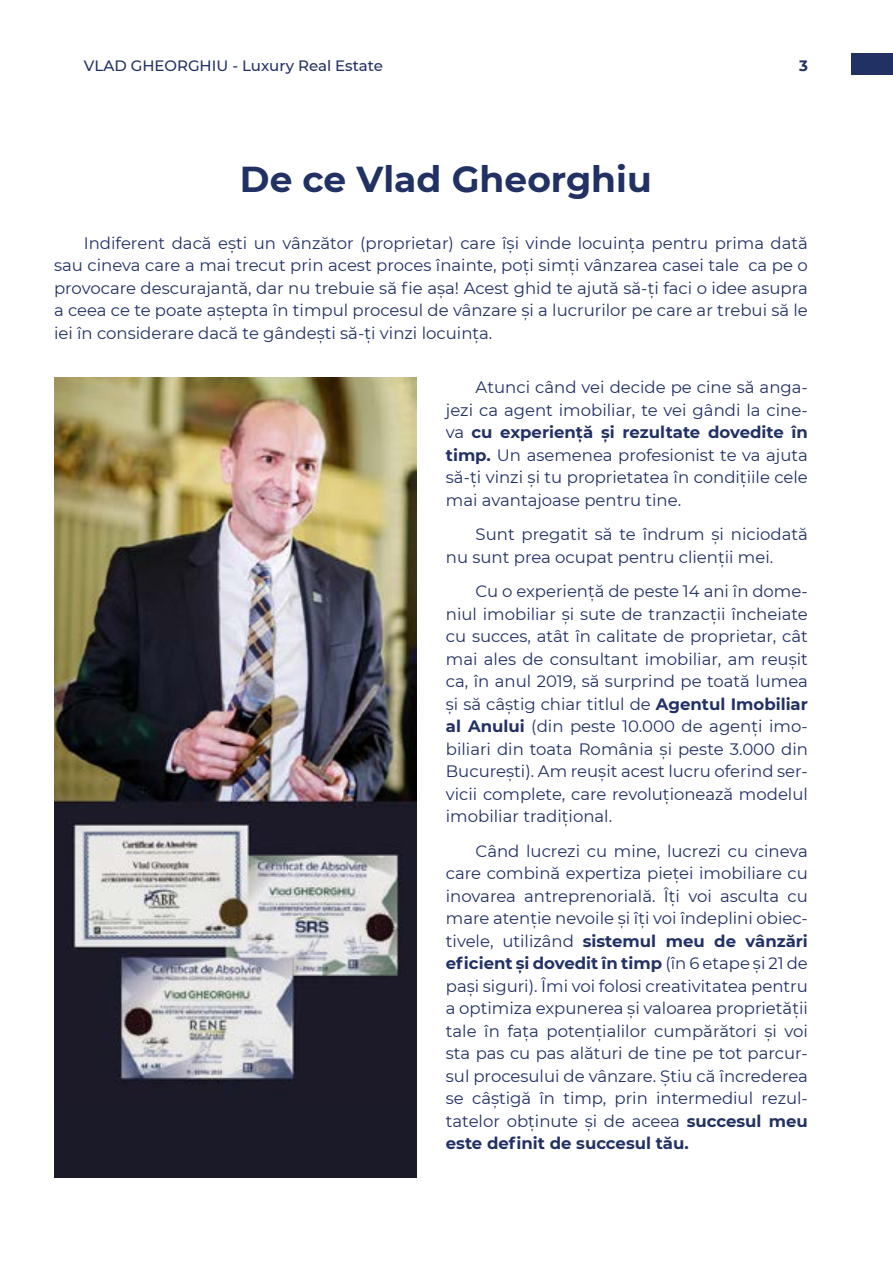
<style>
.page{position:relative;width:893px;height:1263px;background:#fff}
.page>*{position:absolute;margin:0;border:0;box-sizing:border-box;transform-origin:0 0}
.t1{font:700 36px "Montserrat";color:#213164}
.basic{font:16.5px/22.5px "Montserrat";color:#213164;text-align:justify}
.t2{font:500 15px "Montserrat";color:#213164}
.t3{font:700 15px "Montserrat";color:#213164}
.s1{font-weight:700}
</style>
<div class="page">
<div style="left:54px;top:377px;width:362px;height:801px;background:#1b1a28"></div>
<img style="left:54px;top:377px;width:362px;height:706px">
<div style="left:851px;top:53px;width:42px;height:21px;background:#213164"></div>
<p class="t2" style="left:84px;top:55px;width:301px">VLAD GHEORGHIU - Luxury Real Estate</p>
<p class="t3" style="left:799px;top:55px;width:10px">3</p>
<p class="t1" style="left:240px;top:153px;width:413px">De ce Vlad Gheorghiu</p>
<p class="basic" style="left:54px;top:231px;width:755px;text-indent:30px">Indiferent dacă ești un vânzător (proprietar) care își vinde locuința pentru prima dată sau cineva care a mai trecut prin acest proces înainte, poți simți vânzarea casei tale ca pe o provocare descurajantă, dar nu trebuie să fie așa! Acest ghid te ajută să-ți faci o idee asupra a ceea ce te poate aștepta în timpul procesul de vânzare și a lucrurilor pe care ar trebui să le iei în considerare dacă te gândești să-ți vinzi locuința.</p>
<p class="basic" style="left:446px;top:376px;width:364px;text-indent:30px">Atunci când vei decide pe cine să anga&shy;jezi ca agent imobiliar, te vei gândi la cine&shy;va <span class="s1">cu experiență și rezultate dovedite în timp.</span> Un asemenea profesionist te va ajuta să-ți vinzi și tu proprietatea în condițiile cele mai avantajoase pentru tine.</p>
<p class="basic" style="left:446px;top:523px;width:364px;text-indent:30px">Sunt pregatit să te îndrum și niciodată nu sunt prea ocupat pentru clienții mei.</p>
<p class="basic" style="left:446px;top:580px;width:364px;text-indent:30px">Cu o experiență de peste 14 ani în dome&shy;niul imobiliar și sute de tranzacții încheiate cu succes, atât în calitate de proprietar, cât mai ales de consultant imobiliar, am reușit ca, în anul 2019, să surprind pe toată lumea și să câștig chiar titlul de <span class="s1">Agentul Imobiliar al Anului</span> (din peste 10.000 de agenți imo&shy;biliari din toata România și peste 3.000 din București). Am reușit acest lucru oferind ser&shy;vicii complete, care revoluționează modelul imobiliar tradițional.</p>
<p class="basic" style="left:446px;top:839px;width:364px;text-indent:30px">Când lucrezi cu mine, lucrezi cu cineva care combină expertiza pieței imobiliare cu inovarea antreprenorială. Îți voi asculta cu mare atenție nevoile și îți voi îndeplini obiec&shy;tivele, utilizând <span class="s1">sistemul meu de vânzări eficient și dovedit în timp</span> (în 6 etape și 21 de pași siguri). Îmi voi folosi creativitatea pentru a optimiza expunerea și valoarea proprietății tale în fața potențialilor cumpărători și voi sta pas cu pas alături de tine pe tot parcur&shy;sul procesului de vânzare. Știu că încrederea se câștigă în timp, prin intermediul rezul&shy;tatelor obținute și de aceea <span class="s1">succesul meu este definit de succesul tău.</span></p>
</div>
